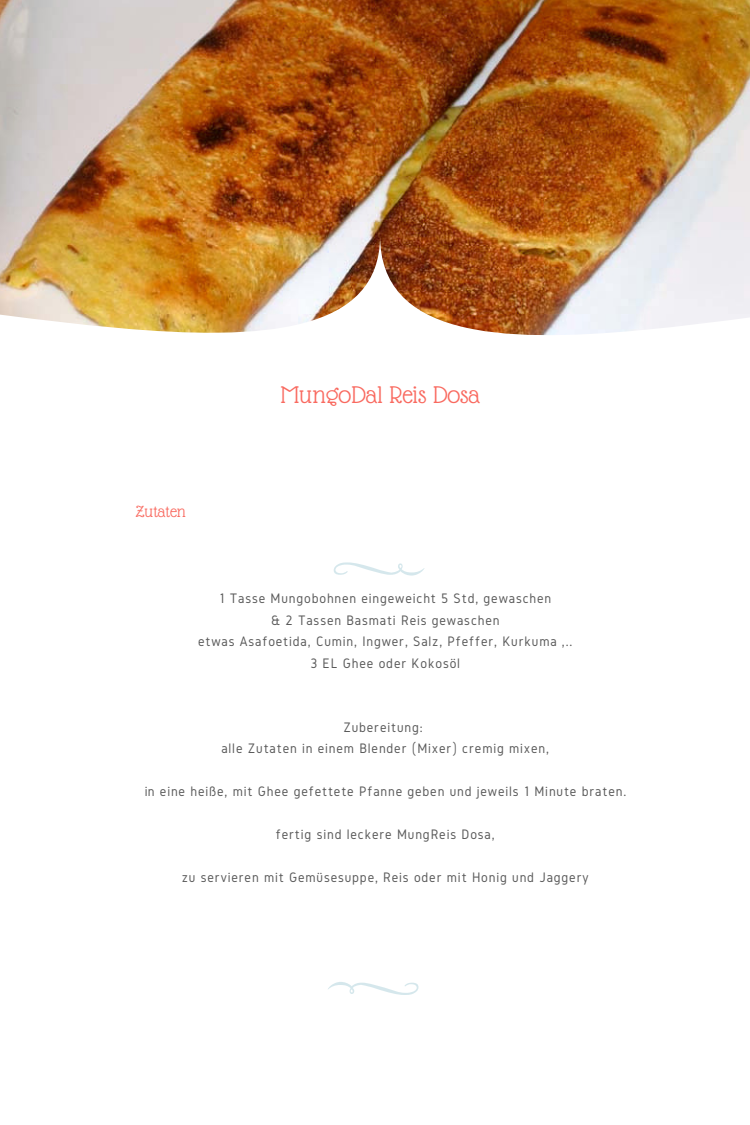
<style>
.page{position:relative;width:750px;height:1125px;background:#fff}
.page>*{position:absolute;margin:0;border:0;box-sizing:border-box;transform-origin:0 0}
.t1{font:26.25px "Glass Antiqua";color:#f9695f}
.t2{font:17.5px "Glass Antiqua";color:#f9695f}
.t3{font:14.25px/21.4px "Gidole";letter-spacing:.06em;color:#000;text-align:center}
</style>
<div class="page">
<img style="left:0;top:0;width:750px;height:236px">
<svg style="left:0;top:236px;width:750px;height:335px"></svg>
<svg style="left:334px;top:562px;width:91px;height:14px"></svg>
<svg style="left:328px;top:982px;width:91px;height:13px"></svg>
<h1 class="t1" style="left:280px;top:381px;width:201px">MungoDal Reis Dosa</h1>
<p class="t2" style="left:136px;top:502px;width:51px">Zutaten</p>
<p class="t3" style="left:198px;top:588px;width:376px">1 Tasse Mungobohnen eingeweicht 5 Std, gewaschen<br>&amp; 2 Tassen Basmati Reis gewaschen<br>etwas Asafoetida, Cumin, Ingwer, Salz, Pfeffer, Kurkuma ,..<br>3 EL Ghee oder Kokosöl</p>
<p class="t3" style="left:221px;top:716px;width:329px">Zubereitung:<br>alle Zutaten in einem Blender (Mixer) cremig mixen,</p>
<p class="t3" style="left:144px;top:781px;width:483px">in eine heiße, mit Ghee gefettete Pfanne geben und jeweils 1 Minute braten.</p>
<p class="t3" style="left:276px;top:824px;width:220px">fertig sind leckere MungReis Dosa,</p>
<p class="t3" style="left:182px;top:866px;width:408px">zu servieren mit Gemüsesuppe, Reis oder mit Honig und Jaggery</p>
</div>
